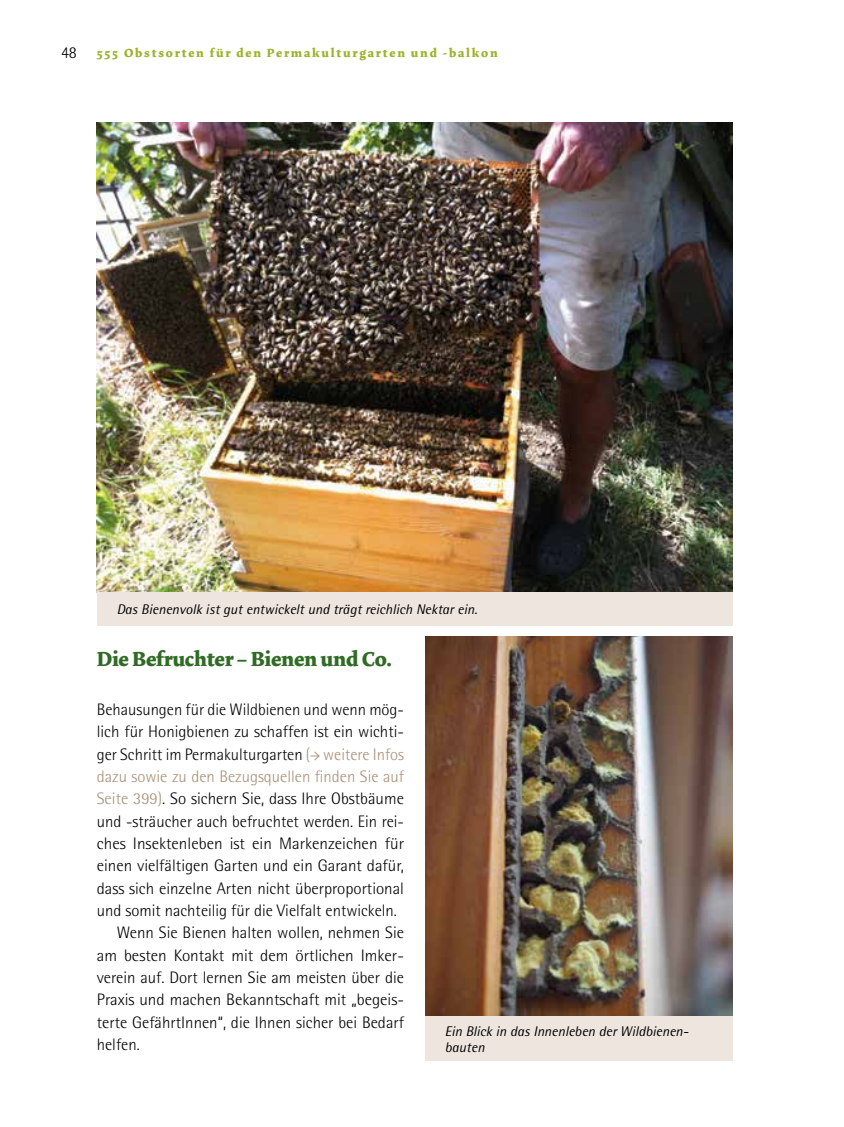
<style>
.page{position:relative;width:844px;height:1127px;background:#fff}
.page>*{position:absolute;margin:0;border:0;box-sizing:border-box;transform-origin:0 0}
.t1{font:700 21px "Dolly";letter-spacing:-.01em;color:#306b25}
.t2{font:300 16.62px "Rotis Semi Sans";color:#000}
.t3{font:300 16.62px "Rotis Semi Sans";color:#a99076}
.t4{font:italic 14px/15.8px "Rotis Semi Sans";color:#000}
.t5{font:700 12.25px "Dolly";letter-spacing:.15em;color:#9cb32e}
.s1{font-family:"Rotis Semi Sans";font-weight:300;font-size:16.62px;color:#000}
.s2{color:#a99076}
.s3{font-family:"Minion Pro";font-weight:400;font-size:15.75px;color:#a99076}
</style>
<div class="page">
<img style="left:425px;top:636px;width:307px;height:380px">
<div style="left:425px;top:1016px;width:307px;height:44px;background:#eee6de"></div>
<img style="left:97px;top:123px;width:635px;height:469px">
<div style="left:97px;top:592px;width:635px;height:33px;background:#eee6de"></div>
<p class="t5" style="left:61px;top:45px;width:438px"><span class="s1">48</span> 555 Obstsorten für den Permakulturgarten und -balkon</p>
<p class="t4" style="left:117px;top:601px;width:362px">Das Bienenvolk ist gut entwickelt und trägt reichlich Nektar ein.</p>
<p class="t1" style="left:97px;top:646px;width:296px">Die Befruchter – Bienen und Co.</p>
<p class="t2" style="left:97px;top:699px;width:308px">Behausungen für die Wildbienen und wenn mög-</p>
<p class="t2" style="left:97px;top:722px;width:308px">lich für Honigbienen zu schaffen ist ein wichti-</p>
<p class="t2" style="left:97px;top:744px;width:308px">ger Schritt im Permakulturgarten <span class="s2">(</span><span class="s3">→</span> <span class="s2">weitere Infos</span></p>
<p class="t3" style="left:97px;top:766px;width:308px">dazu sowie zu den Bezugsquellen finden Sie auf</p>
<p class="t2" style="left:97px;top:788px;width:308px"><span class="s2">Seite 399)</span>. So sichern Sie, dass Ihre Obstbäume</p>
<p class="t2" style="left:97px;top:811px;width:308px">und -sträucher auch befruchtet werden. Ein rei-</p>
<p class="t2" style="left:97px;top:833px;width:309px">ches Insektenleben ist ein Markenzeichen für</p>
<p class="t2" style="left:97px;top:855px;width:308px">einen vielfältigen Garten und ein Garant dafür,</p>
<p class="t2" style="left:97px;top:878px;width:308px">dass sich einzelne Arten nicht überproportional</p>
<p class="t2" style="left:97px;top:900px;width:301px">und somit nachteilig für die Vielfalt entwickeln.</p>
<p class="t2" style="left:117px;top:922px;width:289px">Wenn Sie Bienen halten wollen, nehmen Sie</p>
<p class="t2" style="left:97px;top:945px;width:308px">am besten Kontakt mit dem örtlichen Imker-</p>
<p class="t2" style="left:97px;top:967px;width:309px">verein auf. Dort lernen Sie am meisten über die</p>
<p class="t2" style="left:97px;top:989px;width:308px">Praxis und machen Bekanntschaft mit „begeis-</p>
<p class="t2" style="left:97px;top:1012px;width:309px">terte GefährtInnen“, die Ihnen sicher bei Bedarf</p>
<p class="t2" style="left:97px;top:1034px;width:44px">helfen.</p>
<p class="t4" style="left:445px;top:1023px;width:245px">Ein Blick in das Innenleben der Wildbienen&shy;bauten</p>
</div>
